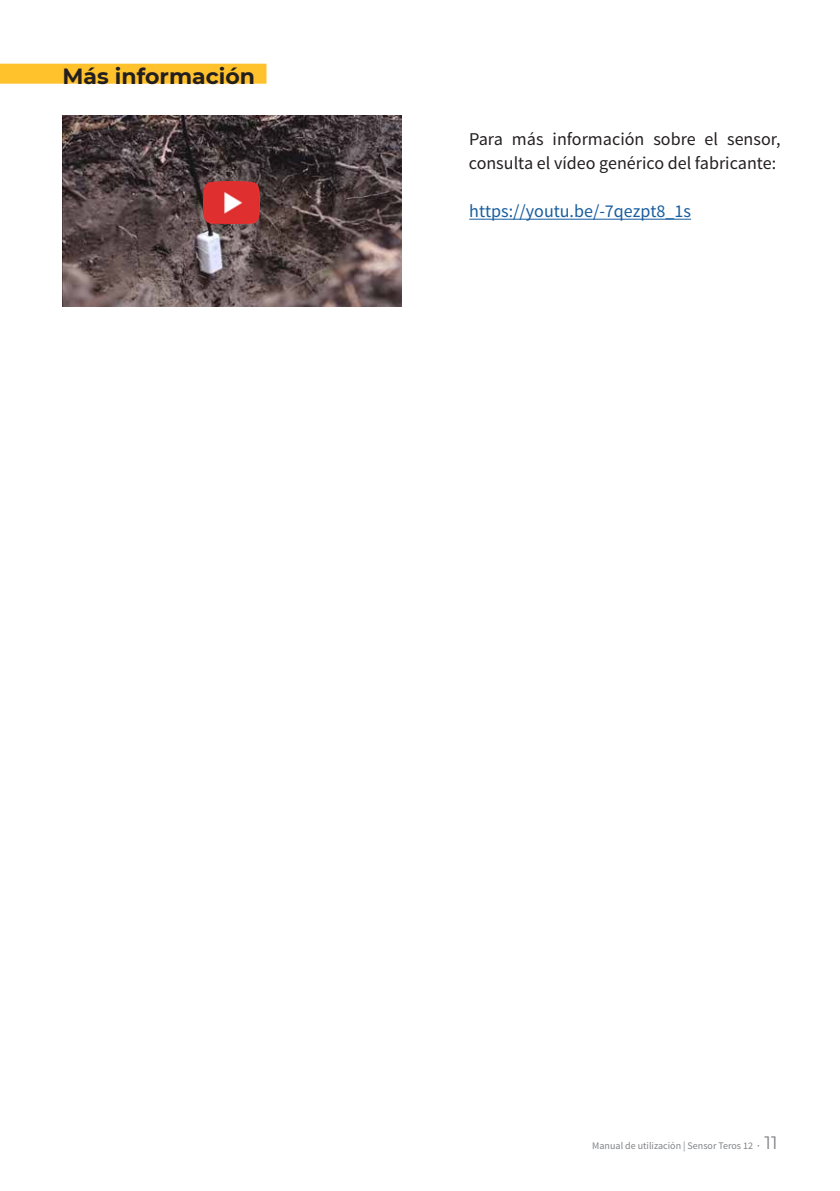
<style>
.page{position:relative;width:840px;height:1191px;background:#fff}
.page>*{position:absolute;margin:0;border:0;box-sizing:border-box;transform-origin:0 0}
.t1{font:700 22px "Montserrat";color:#231f20}
.t2{font:18px/24px "Source Sans Pro";color:#231f20}
.t3{font:18px "Source Sans Pro";color:#175d9e}
.t4{font:10px "Source Sans Pro";color:#808285}
.s1{font-weight:600}
.s2{font-family:"Montserrat";font-size:18px}
</style>
<div class="page">
<hr style="left:469px;top:219px;width:221px;height:1px;background:#175d9e">
<img style="left:62px;top:116px;width:339px;height:190px">
<img style="left:203px;top:181px;width:56px;height:42px">
<div style="left:0;top:64px;width:266px;height:20px;background:#ffc22c"></div>
<p class="t1" style="left:62px;top:60px;width:194px">Más información</p>
<p class="t2" style="left:468px;top:128px;width:313px">Para más información sobre el sensor, consulta el vídeo genérico del fabricante:</p>
<p class="t3" style="left:469px;top:200px;width:223px">https://youtu.be/-7qezpt8_1s</p>
<p class="t4" style="left:592px;top:1139px;width:187px">Manual de utilización | Sensor Teros 12 <span class="s1">·</span> <span class="s2">11</span></p>
</div>
